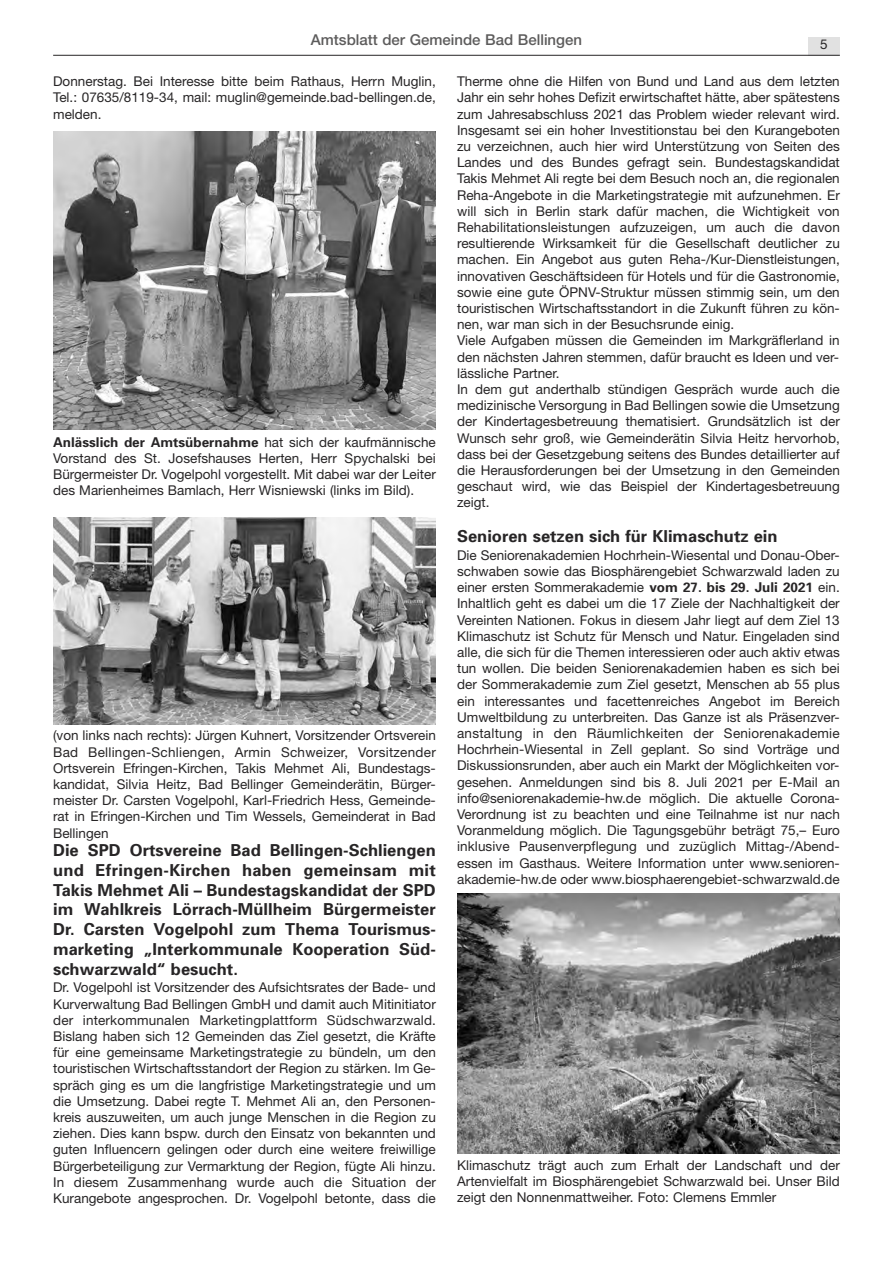
<style>
.page{position:relative;width:893px;height:1263px;background:#fff}
.page>*{position:absolute;margin:0;border:0;box-sizing:border-box;transform-origin:0 0}
.t1{font:700 16.5px/19.8px "Univers";color:#272526;text-align:justify}
.t2{font:500 15px "Helvetica Neue";color:#5d5c5c}
.t3{font:13.5px/16.2px "Helvetica Neue";color:#272526;text-align:justify}
.t4{font:700 13.5px "Univers";color:#272526}
.s1{font-family:"Univers";font-weight:700}
.s2{font-family:"Helvetica Neue";font-weight:400}
</style>
<div class="page">
<div style="left:808px;top:37px;width:32px;height:18px;background:#e1e1e1"></div>
<hr style="left:53px;top:55px;width:787px;height:1px;background:#272526">
<img style="left:53px;top:132px;width:383px;height:297px">
<img style="left:53px;top:517px;width:383px;height:208px">
<img style="left:457px;top:893px;width:383px;height:260px">
<p class="t2" style="left:311px;top:30px;width:273px">Amtsblatt der Gemeinde Bad Bellingen</p>
<p class="t3" style="left:820px;top:36px;width:9px">5</p>
<p class="t3" style="left:53px;top:73px;width:384px">Donnerstag. Bei Interesse bitte beim Rathaus, Herrn Muglin, Tel.: 07635/8119-34, mail: muglin@gemeinde.bad-bellingen.de, melden.</p>
<p class="t3" style="left:457px;top:73px;width:384px;text-align:left">Therme ohne die Hilfen von Bund und Land aus dem letzten Jahr ein sehr hohes Defizit erwirtschaftet hätte, aber spätestens zum Jahresabschluss 2021 das Problem wieder relevant wird.<br>Insgesamt sei ein hoher Investitionstau bei den Kurangeboten zu verzeichnen, auch hier wird Unterstützung von Seiten des Landes und des Bundes gefragt sein. Bundestagskandidat Takis Mehmet Ali regte bei dem Besuch noch an, die regionalen Reha-Angebote in die Marketingstrategie mit aufzunehmen. Er will sich in Berlin stark dafür machen, die Wichtigkeit von Rehabilitationsleistungen aufzuzeigen, um auch die davon resultierende Wirksamkeit für die Gesellschaft deutlicher zu machen. Ein Angebot aus guten Reha-/Kur-Dienstleistungen, innovativen Geschäftsideen für Hotels und für die Gastronomie, sowie eine gute ÖPNV-Struktur müssen stimmig sein, um den touristischen Wirtschaftsstandort in die Zukunft führen zu kön&shy;nen, war man sich in der Besuchsrunde einig.<br>Viele Aufgaben müssen die Gemeinden im Markgräflerland in den nächsten Jahren stemmen, dafür braucht es Ideen und ver&shy;lässliche Partner.<br>In dem gut anderthalb stündigen Gespräch wurde auch die medizinische Versorgung in Bad Bellingen sowie die Umsetzung der Kindertagesbetreuung thematisiert. Grundsätzlich ist der Wunsch sehr groß, wie Gemeinderätin Silvia Heitz hervorhob, dass bei der Gesetzgebung seitens des Bundes detaillierter auf die Herausforderungen bei der Umsetzung in den Gemeinden geschaut wird, wie das Beispiel der Kindertagesbetreuung zeigt.</p>
<p class="t1" style="left:457px;top:526px;width:322px">Senioren setzen sich für Klimaschutz ein</p>
<p class="t3" style="left:457px;top:546px;width:384px">Die Seniorenakademien Hochrhein-Wiesental und Donau-Ober&shy;schwaben sowie das Biosphärengebiet Schwarzwald laden zu einer ersten Sommerakademie <span class="s1">vom 27. bis 29. Juli 2021</span> ein.<br>Inhaltlich geht es dabei um die 17 Ziele der Nachhaltigkeit der Vereinten Nationen. Fokus in diesem Jahr liegt auf dem Ziel 13<br>Klimaschutz ist Schutz für Mensch und Natur. Eingeladen sind alle, die sich für die Themen interessieren oder auch aktiv etwas tun wollen. Die beiden Seniorenakademien haben es sich bei der Sommerakademie zum Ziel gesetzt, Menschen ab 55 plus ein interessantes und facettenreiches Angebot im Bereich Umweltbildung zu unterbreiten. Das Ganze ist als Präsenzver&shy;anstaltung in den Räumlichkeiten der Seniorenakademie Hochrhein-Wiesental in Zell geplant. So sind Vorträge und Diskussionsrunden, aber auch ein Markt der Möglichkeiten vor&shy;gesehen. Anmeldungen sind bis 8. Juli 2021 per E-Mail an info@seniorenakademie-hw.de möglich. Die aktuelle Corona-Verordnung ist zu beachten und eine Teilnahme ist nur nach Voranmeldung möglich. Die Tagungsgebühr beträgt 75,– Euro inklusive Pausenverpflegung und zuzüglich Mittag-/Abend&shy;essen im Gasthaus. Weitere Information unter www.senioren&shy;akademie-hw.de oder www.biosphaerengebiet-schwarzwald.de</p>
<p class="t4" style="left:53px;top:434px;width:384px">Anlässlich der Amtsübernahme <span class="s2">hat sich der kaufmännische</span></p>
<p class="t3" style="left:53px;top:450px;width:384px">Vorstand des St. Josefshauses Herten, Herr Spychalski bei Bürgermeister Dr. Vogelpohl vorgestellt. Mit dabei war der Leiter des Marienheimes Bamlach, Herr Wisniewski (links im Bild).</p>
<p class="t3" style="left:53px;top:727px;width:384px">(von links nach rechts): Jürgen Kuhnert, Vorsitzender Ortsverein Bad Bellingen-Schliengen, Armin Schweizer, Vorsitzender Ortsverein Efringen-Kirchen, Takis Mehmet Ali, Bundestags&shy;kandidat, Silvia Heitz, Bad Bellinger Gemeinderätin, Bürger&shy;meister Dr. Carsten Vogelpohl, Karl-Friedrich Hess, Gemeinde&shy;rat in Efringen-Kirchen und Tim Wessels, Gemeinderat in Bad Bellingen</p>
<p class="t1" style="left:53px;top:840px;width:384px">Die SPD Ortsvereine Bad Bellingen-Schliengen und Efringen-Kirchen haben gemeinsam mit Takis Mehmet Ali – Bundestagskandidat der SPD im Wahlkreis Lörrach-Müllheim Bürgermeister Dr. Carsten Vogelpohl zum Thema Tourismus&shy;marketing „Interkommunale Kooperation Süd&shy;schwarzwald“ besucht.</p>
<p class="t3" style="left:53px;top:979px;width:384px">Dr. Vogelpohl ist Vorsitzender des Aufsichtsrates der Bade- und Kurverwaltung Bad Bellingen GmbH und damit auch Mitinitiator der interkommunalen Marketingplattform Südschwarzwald.<br>Bislang haben sich 12 Gemeinden das Ziel gesetzt, die Kräfte für eine gemeinsame Marketingstrategie zu bündeln, um den touristischen Wirtschaftsstandort der Region zu stärken. Im Ge&shy;spräch ging es um die langfristige Marketingstrategie und um die Umsetzung. Dabei regte T. Mehmet Ali an, den Personen&shy;kreis auszuweiten, um auch junge Menschen in die Region zu ziehen. Dies kann bspw. durch den Einsatz von bekannten und guten Influencern gelingen oder durch eine weitere freiwillige Bürgerbeteiligung zur Vermarktung der Region, fügte Ali hinzu.<br>In diesem Zusammenhang wurde auch die Situation der Kurangebote angesprochen. Dr. Vogelpohl betonte, dass die</p>
<p class="t3" style="left:457px;top:1157px;width:384px">Klimaschutz trägt auch zum Erhalt der Landschaft und der Artenvielfalt im Biosphärengebiet Schwarzwald bei. Unser Bild zeigt den Nonnenmattweiher. Foto: Clemens Emmler</p>
</div>
